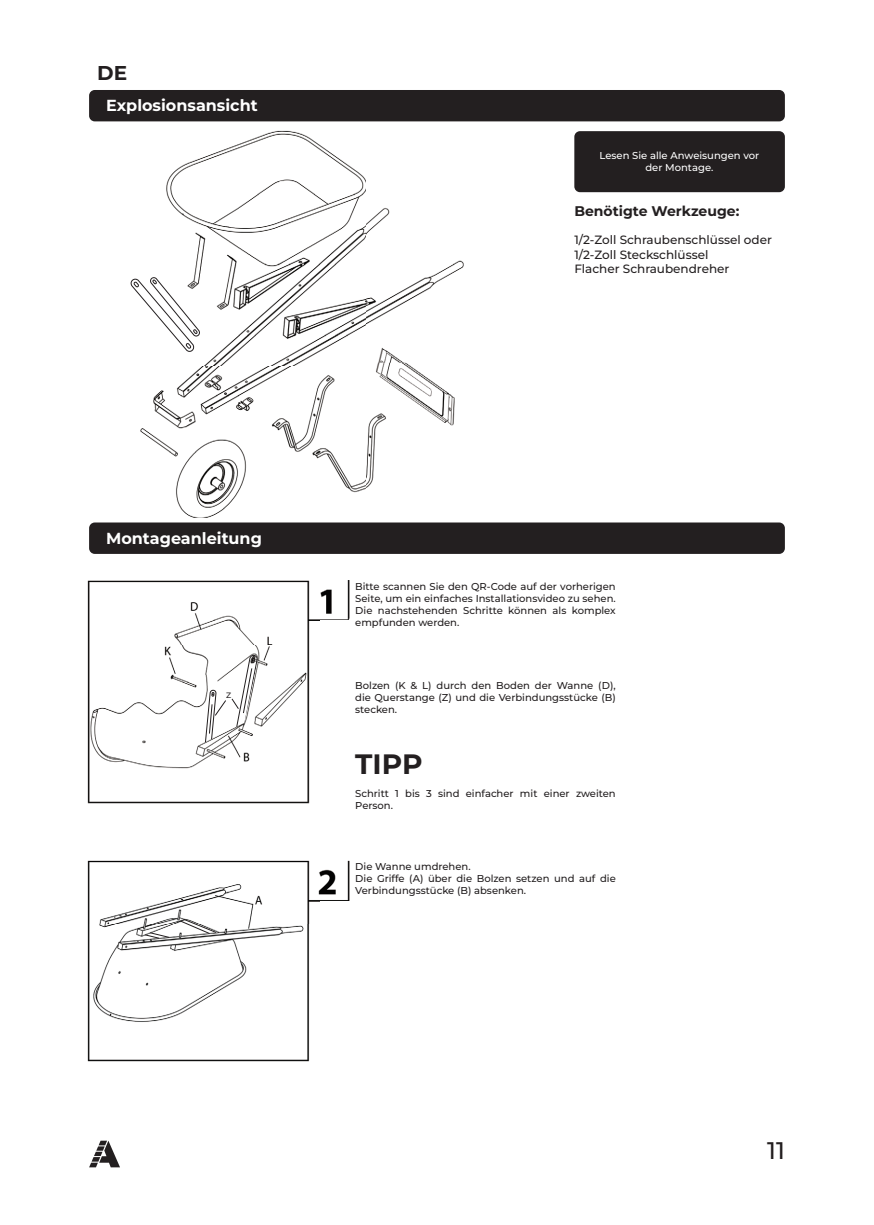
<style>
.page{position:relative;width:874px;height:1225px;background:#fff}
.page>*{position:absolute;margin:0;border:0;box-sizing:border-box;transform-origin:0 0}
.Paragraph_manual_book{font:700 28px "Montserrat";color:#231f20}
.t1{font:500 24px "Montserrat";color:#231f20}
.t2{font:700 20px "Montserrat";color:#231f20}
.Paragraph_manual_book-2{font:700 16px "Montserrat";color:#fff}
.Paragraph_manual_book-3{font:700 14px "Montserrat";color:#231f20}
.Paragraph_manual_book-4{font:500 12px/14.4px "Montserrat";color:#231f20}
.Paragraph_manual_book-5{font:500 10px/12px "Montserrat";color:#231f20;text-align:justify}
.Paragraph_manual_book-6{font:500 10px/12px "Montserrat";color:#fff;text-align:center}
.t3{font:500 7.8px "Montserrat";color:#231f20}
</style>
<div class="page">
<svg style="left:89px;top:1140px;width:31px;height:27px"></svg>
<img style="left:87px;top:119px;width:415px;height:943px">
<div style="left:68px;top:518px;width:732px;height:46px;background:#fff"></div>
<div style="left:320px;top:620px;width:475px;height:191px;background:#fff"></div>
<div style="left:350px;top:577px;width:355px;height:47px;background:#fff"></div>
<div style="left:320px;top:901px;width:475px;height:201px;background:#fff"></div>
<div style="left:350px;top:858px;width:355px;height:47px;background:#fff"></div>
<svg style="left:130px;top:263px;width:70px;height:89px"></svg>
<svg style="left:179px;top:918px;width:38px;height:16px"></svg>
<svg style="left:204px;top:655px;width:53px;height:99px"></svg>
<svg style="left:137px;top:932px;width:33px;height:10px"></svg>
<img style="left:371px;top:339px;width:69px;height:24px">
<img style="left:371px;top:363px;width:88px;height:64px">
<div style="left:89px;top:90px;width:695px;height:31px;background:#231f20;border-radius:6px"></div>
<div style="left:89px;top:522px;width:695px;height:32px;background:#231f20;border-radius:6px"></div>
<div style="left:574px;top:131px;width:210px;height:61px;background:#231f20;border-radius:6px"></div>
<h3 class="t2" style="left:97px;top:59px;width:31px">DE</h3>
<p class="Paragraph_manual_book-2" style="left:106px;top:94px;width:153px">Explosionsansicht</p>
<p class="Paragraph_manual_book-6" style="left:599px;top:149px;width:161px">Lesen Sie alle Anweisungen vor der Montage.</p>
<p class="Paragraph_manual_book-3" style="left:574px;top:200px;width:166px">Benötigte Werkzeuge:</p>
<p class="Paragraph_manual_book-4" style="left:574px;top:232px;width:199px">1/2-Zoll Schraubenschlüssel oder<br>1/2-Zoll Steckschlüssel</p>
<p class="Paragraph_manual_book-4" style="left:574px;top:261px;width:157px">Flacher Schraubendreher</p>
<p class="Paragraph_manual_book-2" style="left:106px;top:526px;width:157px">Montageanleitung</p>
<p class="t3" style="left:226px;top:689px;width:7px">Z</p>
<p class="Paragraph_manual_book-5" style="left:355px;top:580px;width:262px">Bitte scannen Sie den QR-Code auf der vorherigen Seite, um ein einfaches Installationsvideo zu sehen.<br>Die nachstehenden Schritte können als komplex empfunden werden.</p>
<p class="Paragraph_manual_book-5" style="left:355px;top:679px;width:262px">Bolzen (K &amp; L) durch den Boden der Wanne (D), die Querstange (Z) und die Verbindungsstücke (B) stecken.</p>
<p class="Paragraph_manual_book" style="left:355px;top:743px;width:69px">TIPP</p>
<p class="Paragraph_manual_book-5" style="left:355px;top:786px;width:262px">Schritt 1 bis 3 sind einfacher mit einer zweiten<br>Person.</p>
<p class="Paragraph_manual_book-5" style="left:355px;top:860px;width:117px">Die Wanne umdrehen.</p>
<p class="Paragraph_manual_book-5" style="left:355px;top:872px;width:262px">Die Griffe (A) über die Bolzen setzen und auf die<br>Verbindungsstücke (B) absenken.</p>
<h2 class="t1" style="left:766px;top:1134px;width:19px">11</h2>
</div>
